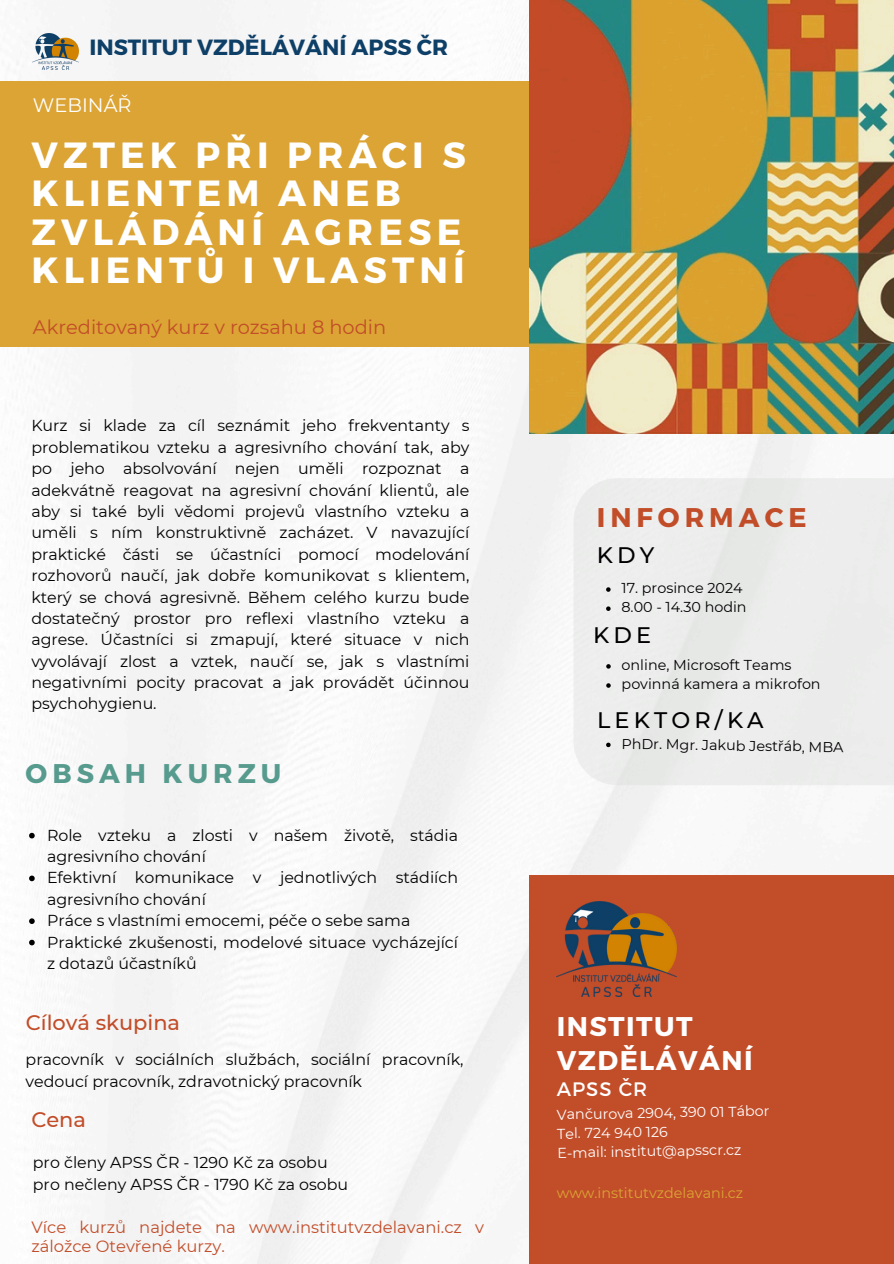
<style>
.page{position:relative;width:894px;height:1264px;background:#fff}
.page>*{position:absolute;margin:0;border:0;box-sizing:border-box;transform-origin:0 0}
.t1{font:700 36.45px/38.2px "Montserrat";letter-spacing:.14em;color:#fff}
.t2{font:700 27px/33.8px "Montserrat";letter-spacing:.055em;color:#fff}
.t3{font:700 27px "Montserrat";letter-spacing:.185em;color:#579b8e}
.t4{font:700 27px "Montserrat";letter-spacing:.185em;color:#c24d29}
.t5{font:500 22.35px "Montserrat";letter-spacing:.185em;color:#000}
.t6{font:700 22.05px "Montserrat";color:#0e3f67}
.t7{font:500 21px "Montserrat";color:#c24d29}
.t8{font:19.5px "Montserrat";letter-spacing:.055em;color:#fff}
.t9{font:19.35px "Montserrat";color:#c24d29}
.t10{font:19.35px "Montserrat";color:#fff}
.t11{font:16.35px/19.2px "Montserrat";color:#c24d29}
.t12{font:15.9px/21.3px "Montserrat";color:#000}
.t13{font:14.4px "Montserrat";color:#000}
.t14{font:14.4px "Montserrat";color:#fff}
.t15{font:14.4px "Montserrat";color:#dba434}
</style>
<div class="page">
<img style="left:0;top:0;width:893px;height:1263px">
<div style="left:0;top:82px;width:614px;height:265px;background:#dba434"></div>
<img style="left:529px;top:0;width:364px;height:433px">
<div style="left:573px;top:478px;width:320px;height:307px;background:#ecedec"></div>
<div style="left:529px;top:875px;width:364px;height:388px;background:#c24d29"></div>
<img style="left:32px;top:33px;width:46px;height:36px">
<svg style="left:606px;top:587px;width:4px;height:5px"></svg>
<svg style="left:606px;top:606px;width:4px;height:5px"></svg>
<svg style="left:606px;top:664px;width:4px;height:4px"></svg>
<svg style="left:606px;top:683px;width:4px;height:4px"></svg>
<img style="left:556px;top:901px;width:120px;height:95px">
<svg style="left:606px;top:742px;width:4px;height:5px"></svg>
<svg style="left:29px;top:832px;width:6px;height:6px"></svg>
<svg style="left:29px;top:875px;width:6px;height:6px"></svg>
<svg style="left:29px;top:918px;width:6px;height:6px"></svg>
<svg style="left:29px;top:939px;width:6px;height:6px"></svg>
<h1 class="t6" style="left:89px;top:32px;width:360px">INSTITUT VZDĚLÁVÁNÍ APSS ČR</h1>
<p class="t10" style="left:33px;top:93px;width:100px">WEBINÁŘ</p>
<h4 class="t1" style="left:31px;top:134px;width:436px">VZTEK PŘI PRÁCI S<br>KLIENTEM ANEB<br>ZVLÁDÁNÍ AGRESE<br>KLIENTŮ I VLASTNÍ</h4>
<h6 class="t9" style="left:33px;top:315px;width:355px">Akreditovaný kurz v rozsahu 8 hodin</h6>
<p class="t12" style="left:31px;top:415px;width:439px;text-align:justify">Kurz si klade za cíl seznámit jeho frekventanty s problematikou vzteku a agresivního chování tak, aby po jeho absolvování nejen uměli rozpoznat a adekvátně reagovat na agresivní chování klientů, ale aby si také byli vědomi projevů vlastního vzteku a uměli s ním konstruktivně zacházet. V navazující praktické části se účastníci pomocí modelování rozhovorů naučí, jak dobře komunikovat s klientem, který se chová agresivně. Během celého kurzu bude dostatečný prostor pro reflexi vlastního vzteku a agrese. Účastníci si zmapují, které situace v nich vyvolávají zlost a vztek, naučí se, jak s vlastními negativními pocity pracovat a jak provádět účinnou psychohygienu.</p>
<p class="t3" style="left:26px;top:756px;width:257px">OBSAH KURZU</p>
<p class="t12" style="left:47px;top:824px;width:412px">Role vzteku a zlosti v našem životě, stádia agresivního chování</p>
<p class="t12" style="left:47px;top:867px;width:412px">Efektivní komunikace v jednotlivých stádiích agresivního chování</p>
<h3 class="t12" style="left:47px;top:909px;width:365px">Práce s vlastními emocemi, péče o sebe sama</h3>
<p class="t12" style="left:47px;top:931px;width:412px">Praktické zkušenosti, modelové situace vycházející z dotazů účastníků</p>
<p class="t7" style="left:26px;top:1009px;width:156px">Cílová skupina</p>
<p class="t12" style="left:26px;top:1049px;width:439px">pracovník v sociálních službách, sociální pracovník, vedoucí pracovník, zdravotnický pracovník</p>
<h4 class="t7" style="left:31px;top:1106px;width:56px">Cena</h4>
<p class="t12" style="left:33px;top:1151px;width:296px">pro členy APSS ČR - 1290 Kč za osobu</p>
<h2 class="t12" style="left:33px;top:1173px;width:317px">pro nečleny APSS ČR - 1790 Kč za osobu</h2>
<p class="t11" style="left:31px;top:1217px;width:454px">Více kurzů najdete na www.institutvzdelavani.cz v záložce Otevřené kurzy.</p>
<p class="t4" style="left:596px;top:500px;width:211px">INFORMACE</p>
<p class="t5" style="left:596px;top:541px;width:59px">KDY</p>
<h2 class="t13" style="left:621px;top:579px;width:123px">17. prosince 2024</h2>
<h4 class="t13" style="left:621px;top:598px;width:127px">8.00 - 14.30 hodin</h4>
<h4 class="t5" style="left:593px;top:621px;width:59px">KDE</h4>
<p class="t13" style="left:621px;top:656px;width:171px">online, Microsoft Teams</p>
<p class="t13" style="left:621px;top:675px;width:200px">povinná kamera a mikrofon</p>
<h5 class="t5" style="left:597px;top:706px;width:168px">LEKTOR/KA</h5>
<p class="t13" style="left:621px;top:734px;width:223px;rotate:1deg">PhDr. Mgr. Jakub Jestřáb, MBA</p>
<p class="t2" style="left:556px;top:1008px;width:197px">INSTITUT<br>VZDĚLÁVÁNÍ</p>
<p class="t8" style="left:556px;top:1076px;width:92px">APSS ČR</p>
<p class="t14" style="left:556px;top:1105px;width:214px;rotate:-1deg">Vančurova 2904, 390 01 Tábor</p>
<p class="t14" style="left:556px;top:1124px;width:112px;rotate:-1deg">Tel. 724 940 126</p>
<p class="t14" style="left:557px;top:1143px;width:185px;rotate:-1deg">E-mail: institut@apsscr.cz</p>
<p class="t15" style="left:556px;top:1183px;width:188px">www.institutvzdelavani.cz</p>
</div>
